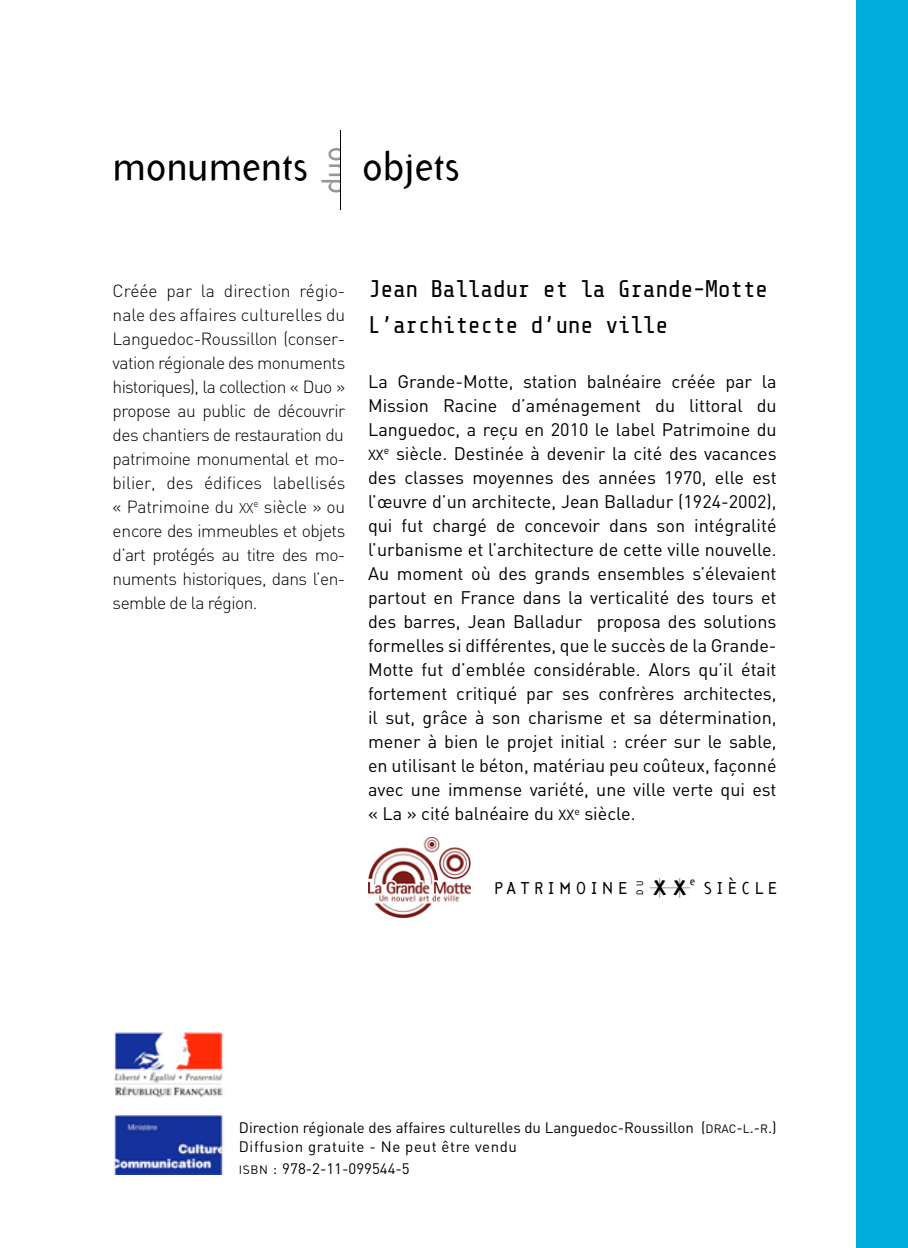
<style>
.page{position:relative;width:908px;height:1248px;background:#fff}
.page>*{position:absolute;margin:0;border:0;box-sizing:border-box;transform-origin:0 0}
.t1{font:41.2px "Arbitrary";color:#000}
.t2{font:30.8px "Arbitrary";color:#939598}
.t3{font:24px/35.4px "Share Tech Mono";letter-spacing:-.02em;color:#000}
.t4{font:18px/24px "DIN";color:#000;text-align:justify}
.t5{font:300 17.4px/24px "DIN";letter-spacing:-.03em;color:#000;text-align:justify}
.t6{font:16.8px "Arbitrary Regular SC800";letter-spacing:.31em;color:#000}
.t7{font:15px/18px "DIN";color:#000}
.t8{font:9.2px "Arbitrary Regular SC800";color:#000}
.s1{font-family:"DIN Light SC800";font-weight:400;font-size:14px}
.s2{font-family:"DIN Regular SC800";font-size:14.4px}
.s3{font-family:"KL1 Mono Case Krux";font-size:20px}
.s4{font-family:"DIN Regular SC800"}
.s5{font-family:"DIN Regular SC800";font-size:12px}
</style>
<div class="page">
<div style="left:856px;top:0;width:51px;height:1247px;background:#00addc"></div>
<img style="left:114px;top:1032px;width:109px;height:142px">
<hr style="left:340px;top:130px;width:1px;height:80px;background:#000">
<img style="left:368px;top:837px;width:102px;height:80px">
<h2 class="t2" style="left:313px;top:194px;width:49px;rotate:-90deg">duo</h2>
<h1 class="t1" style="left:113px;top:139px;width:196px">monuments</h1>
<h1 class="t1" style="left:362px;top:139px;width:98px">objets</h1>
<p class="t5" style="left:113px;top:278px;width:234px">Créée par la direction régio&shy;nale des affaires culturelles du Languedoc-Roussillon (conser&shy;vation régionale des monuments historiques), la collection « Duo » propose au public de découvrir des chantiers de restauration du patrimoine monumental et mo&shy;bilier, des édifices labellisés « Patrimoine du <span class="s1">xx</span><sup>e</sup> siècle » ou encore des immeubles et objets d’art protégés au titre des mo&shy;numents historiques, dans l’en&shy;semble de la région.</p>
<h3 class="t3" style="left:368px;top:272px;width:401px">Jean Balladur et la Grande-Motte<br>L’architecte d’une ville</h3>
<p class="t4" style="left:368px;top:369px;width:410px">La Grande-Motte, station balnéaire créée par la Mission Racine d’aménagement du littoral du Languedoc, a reçu en 2010 le label Patrimoine du <span class="s2">XX</span><sup>e</sup> siècle. Destinée à devenir la cité des vacances des classes moyennes des années 1970, elle est l’œuvre d’un architecte, Jean Balladur (1924-2002), qui fut chargé de concevoir dans son intégralité l’urbanisme et l’architecture de cette ville nouvelle.<br>Au moment où des grands ensembles s’élevaient partout en France dans la verticalité des tours et des barres, Jean Balladur proposa des solutions formelles si différentes, que le succès de la Grande-Motte fut d’emblée considérable. Alors qu’il était fortement critiqué par ses confrères architectes, il sut, grâce à son charisme et sa détermination, mener à bien le projet initial : créer sur le sable, en utilisant le béton, matériau peu coûteux, façonné avec une immense variété, une ville verte qui est « La » cité balnéaire du <span class="s2">XX</span><sup>e</sup> siècle.</p>
<p class="t6" style="left:494px;top:877px;width:202px">PATRIMOINE <span class="s3">xx</span><sup>e</sup></p>
<p class="t6" style="left:703px;top:877px;width:74px">SIÈCLE</p>
<p class="t8" style="left:633px;top:894px;width:15px;rotate:-90deg">D U</p>
<p class="t7" style="left:239px;top:1118px;width:539px">Direction régionale des affaires culturelles du Languedoc-Roussillon <span class="s4">(</span><span class="s5">DRAC</span><span class="s4">-</span><span class="s5">L</span><span class="s4">.-</span><span class="s5">R</span><span class="s4">.)<br></span>Diffusion gratuite - Ne peut être vendu</p>
<p class="t7" style="left:239px;top:1158px;width:172px"><span class="s5">ISBN</span> <span class="s4">:</span> 978-2-11-099544-5</p>
</div>
